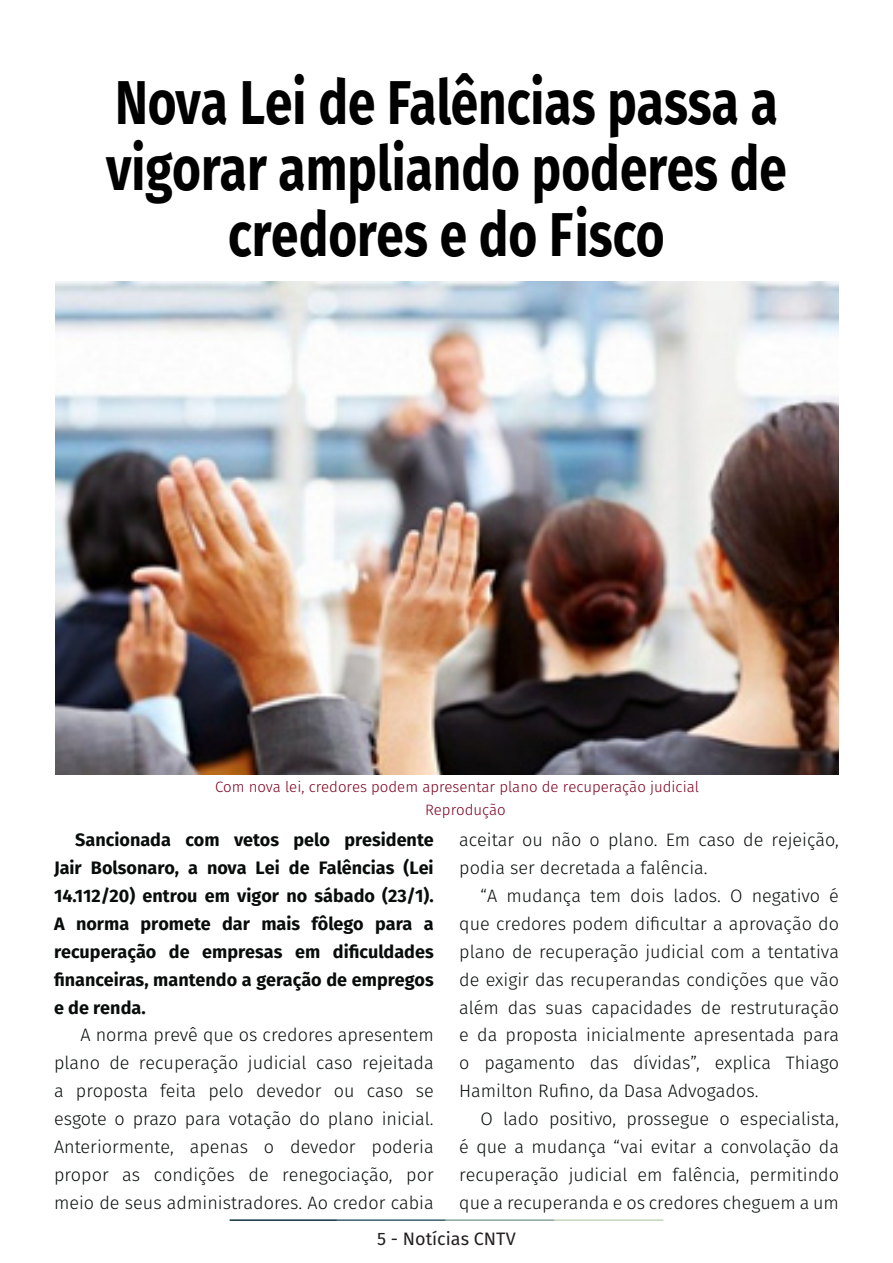
<style>
.page{position:relative;width:893px;height:1263px;background:#fff}
.page>*{position:absolute;margin:0;border:0;box-sizing:border-box;transform-origin:0 0}
.t1{font:700 61.8px/66px "Fira Sans";color:#000001;text-align:center;scale:.8 1}
.t2{font:300 18px/27.9px "Fira Sans";color:#080d0b;text-align:justify}
.t3{font:700 18px/27.9px "Fira Sans";color:#080d0b;text-align:justify}
.t4{font:18px "Fira Sans";color:#231f20}
.t5{font:300 15px "Fira Sans";color:#7e0220}
</style>
<div class="page">
<hr style="left:230px;top:1219px;width:107px;height:2px;background:#0e323f">
<hr style="left:337px;top:1219px;width:109px;height:2px;background:#3a5f6d">
<hr style="left:446px;top:1219px;width:109px;height:2px;background:#87a59a">
<hr style="left:555px;top:1219px;width:108px;height:2px;background:#c6d5b7">
<img style="left:55px;top:282px;width:784px;height:492px">
<p class="t1" style="left:106px;top:66px;width:853px">Nova Lei de Falências passa a vigorar ampliando poderes de credores e do Fisco</p>
<p class="t5" style="left:215px;top:776px;width:485px">Com nova lei, credores podem apresentar plano de recuperação judicial</p>
<p class="t5" style="left:425px;top:799px;width:82px">Reprodução</p>
<p class="t3" style="left:54px;top:824px;width:381px;text-indent:21px">Sancionada com vetos pelo presidente Jair Bolsonaro, a nova Lei de Falências (Lei 14.112/20) entrou em vigor no sábado (23/1).<br>A norma promete dar mais fôlego para a recuperação de empresas em dificuldades financeiras, mantendo a geração de empregos e de renda.</p>
<p class="t2" style="left:54px;top:1021px;width:381px;text-indent:26px">A norma prevê que os credores apresentem plano de recuperação judicial caso rejeitada a proposta feita pelo devedor ou caso se esgote o prazo para votação do plano inicial.<br>Anteriormente, apenas o devedor poderia propor as condições de renegociação, por meio de seus administradores. Ao credor cabia</p>
<p class="t2" style="left:459px;top:826px;width:381px">aceitar ou não o plano. Em caso de rejeição, podia ser decretada a falência.</p>
<p class="t2" style="left:459px;top:881px;width:381px;text-indent:21px">“A mudança tem dois lados. O negativo é que credores podem dificultar a aprovação do plano de recuperação judicial com a tentativa de exigir das recuperandas condições que vão além das suas capacidades de restruturação e da proposta inicialmente apresentada para o pagamento das dívidas”, explica Thiago Hamilton Rufino, da Dasa Advogados.</p>
<p class="t2" style="left:459px;top:1105px;width:381px;text-indent:21px">O lado positivo, prossegue o especialista, é que a mudança “vai evitar a convolação da recuperação judicial em falência, permitindo que a recuperanda e os credores cheguem a um</p>
<p class="t4" style="left:377px;top:1225px;width:140px">5 - Notícias CNTV</p>
</div>
